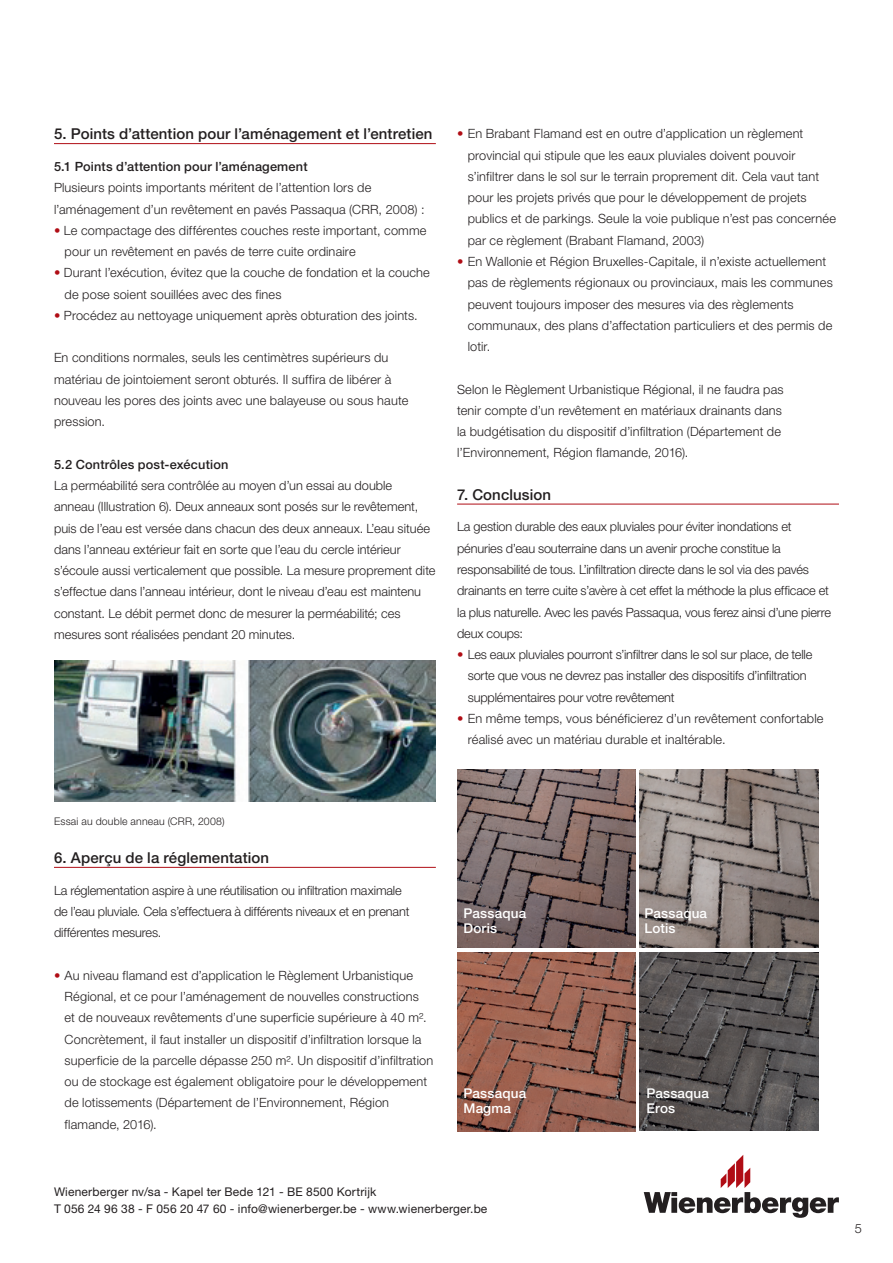
<style>
.page{position:relative;width:893px;height:1263px;background:#fff}
.page>*{position:absolute;margin:0;border:0;box-sizing:border-box;transform-origin:0 0}
.t1{font:500 15px "Helvetica Neue LT Std";letter-spacing:.005em;color:#231f20}
.t2{font:500 13.5px/15px "Helvetica Neue LT Pro";letter-spacing:.015em;color:#fff}
.t3{font:300 12.75px/21.3px "Helvetica Neue LT Std";letter-spacing:.01em;color:#231f20}
.t4{font:300 12.75px/21.3px "Helvetica Neue LT Std";letter-spacing:-.01em;color:#231f20}
.t5{font:300 12.75px/21.3px "Helvetica Neue LT Std";letter-spacing:-.015em;color:#231f20}
.t6{font:500 12.75px "Helvetica Neue LT Std";letter-spacing:.015em;color:#231f20}
.t7{font:12px/16.5px "Helvetica Neue LT Std";letter-spacing:.015em;color:#231f20}
.t8{font:300 10.5px "Helvetica Neue LT Std";letter-spacing:.02em;color:#231f20}
.s1{color:#b00d15}
</style>
<div class="page">
<svg style="left:644px;top:1155px;width:195px;height:63px"></svg>
<hr style="left:54px;top:143px;width:382px;height:1px;background:#b00d15">
<hr style="left:54px;top:867px;width:382px;height:1px;background:#b00d15">
<img style="left:54px;top:660px;width:382px;height:141px">
<hr style="left:457px;top:504px;width:382px;height:1px;background:#b00d15">
<img style="left:457px;top:769px;width:179px;height:179px">
<img style="left:640px;top:769px;width:179px;height:179px">
<img style="left:457px;top:952px;width:179px;height:179px">
<img style="left:640px;top:952px;width:179px;height:179px">
<p class="t1" style="left:54px;top:125px;width:380px">5. Points d’attention pour l’aménagement et l’entretien</p>
<p class="t6" style="left:54px;top:159px;width:255px">5.1 Points d’attention pour l’aménagement</p>
<p class="t3" style="left:54px;top:177px;width:372px">Plusieurs points importants méritent de l’attention lors de l’aménagement d’un revêtement en pavés Passaqua (CRR, 2008) :</p>
<p class="t3" style="left:65px;top:219px;width:363px;text-indent:-11px"><span class="s1">•</span> Le compactage des différentes couches reste important, comme pour un revêtement en pavés de terre cuite ordinaire</p>
<p class="t3" style="left:65px;top:262px;width:367px;text-indent:-11px"><span class="s1">•</span> Durant l’exécution, évitez que la couche de fondation et la couche de pose soient souillées avec des fines</p>
<p class="t3" style="left:54px;top:304px;width:365px"><span class="s1">•</span> Procédez au nettoyage uniquement après obturation des joints.</p>
<p class="t3" style="left:54px;top:347px;width:356px">En conditions normales, seuls les centimètres supérieurs du matériau de jointoiement seront obturés. Il suffira de libérer à nouveau les pores des joints avec une balayeuse ou sous haute pression.</p>
<p class="t6" style="left:54px;top:457px;width:176px">5.2 Contrôles post-exécution</p>
<p class="t3" style="left:54px;top:475px;width:383px">La perméabilité sera contrôlée au moyen d’un essai au double anneau (Illustration 6). Deux anneaux sont posés sur le revêtement, puis de l’eau est versée dans chacun des deux anneaux. L’eau située dans l’anneau extérieur fait en sorte que l’eau du cercle intérieur s’écoule aussi verticalement que possible. La mesure proprement dite s’effectue dans l’anneau intérieur, dont le niveau d’eau est maintenu constant. Le débit permet donc de mesurer la perméabilité; ces mesures sont réalisées pendant 20 minutes.</p>
<p class="t3" style="left:468px;top:123px;width:370px;text-indent:-11px"><span class="s1">•</span> En Brabant Flamand est en outre d’application un règlement provincial qui stipule que les eaux pluviales doivent pouvoir s’infiltrer dans le sol sur le terrain proprement dit. Cela vaut tant pour les projets privés que pour le développement de projets publics et de parkings. Seule la voie publique n’est pas concernée par ce règlement (Brabant Flamand, 2003)</p>
<p class="t3" style="left:468px;top:251px;width:367px;text-indent:-11px"><span class="s1">•</span> En Wallonie et Région Bruxelles-Capitale, il n’existe actuellement pas de règlements régionaux ou provinciaux, mais les communes peuvent toujours imposer des mesures via des règlements communaux, des plans d’affectation particuliers et des permis de lotir.</p>
<p class="t3" style="left:457px;top:378px;width:328px">Selon le Règlement Urbanistique Régional, il ne faudra pas tenir compte d’un revêtement en matériaux drainants dans la budgétisation du dispositif d’infiltration (Département de l’Environnement, Région flamande, 2016).</p>
<p class="t1" style="left:457px;top:485px;width:95px">7. Conclusion</p>
<p class="t4" style="left:457px;top:516px;width:376px">La gestion durable des eaux pluviales pour éviter inondations et pénuries d’eau souterraine dans un avenir proche constitue la responsabilité de tous. L’infiltration directe dans le sol via des pavés drainants en terre cuite s’avère à cet effet la méthode la plus efficace et la plus naturelle. Avec les pavés Passaqua, vous ferez ainsi d’une pierre deux coups:</p>
<p class="t5" style="left:468px;top:644px;width:346px;text-indent:-11px"><span class="s1">•</span> Les eaux pluviales pourront s’infiltrer dans le sol sur place, de telle sorte que vous ne devrez pas installer des dispositifs d’infiltration supplémentaires pour votre revêtement</p>
<p class="t3" style="left:468px;top:707px;width:357px;text-indent:-11px"><span class="s1">•</span> En même temps, vous bénéficierez d’un revêtement confortable réalisé avec un matériau durable et inaltérable.</p>
<p class="t8" style="left:54px;top:815px;width:172px">Essai au double anneau (CRR, 2008)</p>
<p class="t1" style="left:54px;top:848px;width:217px">6. Aperçu de la réglementation</p>
<p class="t4" style="left:54px;top:879px;width:357px">La réglementation aspire à une réutilisation ou infiltration maximale de l’eau pluviale. Cela s’effectuera à différents niveaux et en prenant différentes mesures.</p>
<p class="t3" style="left:65px;top:964px;width:370px;text-indent:-11px"><span class="s1">•</span> Au niveau flamand est d’application le Règlement Urbanistique Régional, et ce pour l’aménagement de nouvelles constructions<br>et de nouveaux revêtements d’une superficie supérieure à 40 m².<br>Concrètement, il faut installer un dispositif d’infiltration lorsque la superficie de la parcelle dépasse 250 m². Un dispositif d’infiltration ou de stockage est également obligatoire pour le développement de lotissements (Département de l’Environnement, Région flamande, 2016).</p>
<p class="t2" style="left:463px;top:906px;width:64px">Passaqua<br>Doris</p>
<p class="t2" style="left:644px;top:906px;width:64px">Passaqua<br>Lotis</p>
<p class="t2" style="left:463px;top:1085px;width:64px">Passaqua<br>Magma</p>
<p class="t2" style="left:646px;top:1085px;width:64px">Passaqua<br>Eros</p>
<p class="t7" style="left:54px;top:1183px;width:435px">Wienerberger nv/sa - Kapel ter Bede 121 - BE 8500 Kortrijk<br>T 056 24 96 38 - F 056 20 47 60 - info@wienerberger.be - www.wienerberger.be</p>
<p class="t3" style="left:855px;top:1217px;width:9px">5</p>
</div>
